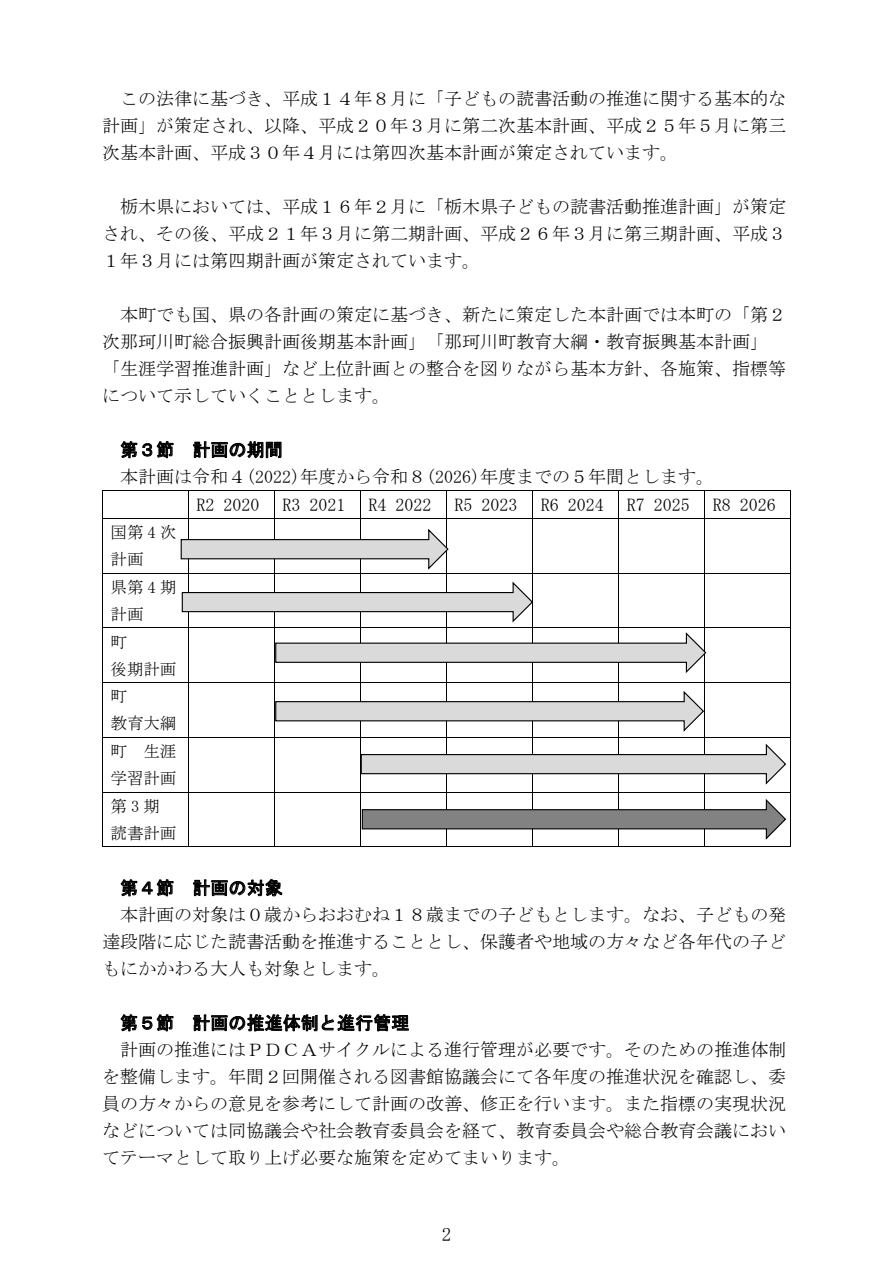
<style>
.page{position:relative;width:893px;height:1263px;background:#fff}
.page>*{position:absolute;margin:0;border:0;box-sizing:border-box;transform-origin:0 0}
.t1{font:19.2px "MS Mincho";color:#000}
.t2{font:18px/27px "MS Mincho";color:#000;text-align:justify}
.t3{font:18px "MS Gothic";letter-spacing:.005em;color:#000}
.t4{font:16.5px/27.3px "MS Mincho";color:#000}
</style>
<div class="page">
<hr style="left:102px;top:490px;width:689px;height:1px;background:#000">
<svg style="left:102px;top:491px;width:1px;height:27px"></svg>
<svg style="left:188px;top:491px;width:1px;height:27px"></svg>
<svg style="left:274px;top:491px;width:1px;height:27px"></svg>
<svg style="left:360px;top:491px;width:1px;height:27px"></svg>
<svg style="left:446px;top:491px;width:1px;height:27px"></svg>
<svg style="left:532px;top:491px;width:1px;height:27px"></svg>
<svg style="left:618px;top:491px;width:1px;height:27px"></svg>
<svg style="left:704px;top:491px;width:1px;height:27px"></svg>
<svg style="left:790px;top:491px;width:1px;height:27px"></svg>
<hr style="left:102px;top:518px;width:689px;height:1px;background:#000">
<hr style="left:102px;top:519px;width:1px;height:54px;background:#000">
<hr style="left:188px;top:519px;width:1px;height:54px;background:#000">
<hr style="left:274px;top:519px;width:1px;height:54px;background:#000">
<hr style="left:360px;top:519px;width:1px;height:54px;background:#000">
<hr style="left:446px;top:519px;width:1px;height:54px;background:#000">
<hr style="left:532px;top:519px;width:1px;height:54px;background:#000">
<hr style="left:618px;top:519px;width:1px;height:54px;background:#000">
<hr style="left:704px;top:519px;width:1px;height:54px;background:#000">
<hr style="left:790px;top:519px;width:1px;height:54px;background:#000">
<hr style="left:102px;top:573px;width:689px;height:1px;background:#000">
<hr style="left:102px;top:573px;width:1px;height:54px;background:#000">
<hr style="left:188px;top:573px;width:1px;height:54px;background:#000">
<hr style="left:274px;top:573px;width:1px;height:54px;background:#000">
<hr style="left:360px;top:573px;width:1px;height:54px;background:#000">
<hr style="left:446px;top:573px;width:1px;height:54px;background:#000">
<hr style="left:532px;top:573px;width:1px;height:54px;background:#000">
<hr style="left:618px;top:573px;width:1px;height:54px;background:#000">
<hr style="left:704px;top:573px;width:1px;height:54px;background:#000">
<hr style="left:790px;top:573px;width:1px;height:54px;background:#000">
<hr style="left:102px;top:627px;width:689px;height:1px;background:#000">
<hr style="left:102px;top:628px;width:1px;height:54px;background:#000">
<hr style="left:188px;top:628px;width:1px;height:54px;background:#000">
<hr style="left:274px;top:628px;width:1px;height:54px;background:#000">
<hr style="left:360px;top:628px;width:1px;height:54px;background:#000">
<hr style="left:446px;top:628px;width:1px;height:54px;background:#000">
<hr style="left:532px;top:628px;width:1px;height:54px;background:#000">
<hr style="left:618px;top:628px;width:1px;height:54px;background:#000">
<hr style="left:704px;top:628px;width:1px;height:54px;background:#000">
<hr style="left:790px;top:628px;width:1px;height:54px;background:#000">
<hr style="left:102px;top:682px;width:689px;height:1px;background:#000">
<hr style="left:102px;top:683px;width:1px;height:54px;background:#000">
<hr style="left:188px;top:683px;width:1px;height:54px;background:#000">
<hr style="left:274px;top:683px;width:1px;height:54px;background:#000">
<hr style="left:360px;top:683px;width:1px;height:54px;background:#000">
<hr style="left:446px;top:683px;width:1px;height:54px;background:#000">
<hr style="left:532px;top:683px;width:1px;height:54px;background:#000">
<hr style="left:618px;top:683px;width:1px;height:54px;background:#000">
<hr style="left:704px;top:683px;width:1px;height:54px;background:#000">
<hr style="left:790px;top:683px;width:1px;height:54px;background:#000">
<hr style="left:102px;top:737px;width:689px;height:1px;background:#000">
<hr style="left:102px;top:738px;width:1px;height:54px;background:#000">
<hr style="left:188px;top:738px;width:1px;height:54px;background:#000">
<hr style="left:274px;top:738px;width:1px;height:54px;background:#000">
<hr style="left:360px;top:738px;width:1px;height:54px;background:#000">
<hr style="left:446px;top:738px;width:1px;height:54px;background:#000">
<hr style="left:532px;top:738px;width:1px;height:54px;background:#000">
<hr style="left:618px;top:738px;width:1px;height:54px;background:#000">
<hr style="left:704px;top:738px;width:1px;height:54px;background:#000">
<hr style="left:790px;top:738px;width:1px;height:54px;background:#000">
<hr style="left:102px;top:792px;width:689px;height:1px;background:#000">
<hr style="left:102px;top:792px;width:1px;height:55px;background:#000">
<hr style="left:102px;top:847px;width:86px;height:1px;background:#000">
<hr style="left:188px;top:792px;width:1px;height:55px;background:#000">
<hr style="left:189px;top:847px;width:85px;height:1px;background:#000">
<hr style="left:274px;top:792px;width:1px;height:55px;background:#000">
<hr style="left:275px;top:847px;width:85px;height:1px;background:#000">
<hr style="left:360px;top:792px;width:1px;height:55px;background:#000">
<hr style="left:361px;top:847px;width:85px;height:1px;background:#000">
<hr style="left:446px;top:792px;width:1px;height:55px;background:#000">
<hr style="left:447px;top:847px;width:85px;height:1px;background:#000">
<hr style="left:532px;top:792px;width:1px;height:55px;background:#000">
<hr style="left:533px;top:847px;width:85px;height:1px;background:#000">
<hr style="left:618px;top:792px;width:1px;height:55px;background:#000">
<hr style="left:619px;top:847px;width:85px;height:1px;background:#000">
<hr style="left:704px;top:792px;width:1px;height:55px;background:#000">
<hr style="left:705px;top:847px;width:85px;height:1px;background:#000">
<hr style="left:790px;top:792px;width:1px;height:55px;background:#000">
<svg style="left:180px;top:529px;width:269px;height:41px"></svg>
<svg style="left:181px;top:581px;width:351px;height:42px"></svg>
<svg style="left:275px;top:632px;width:432px;height:41px"></svg>
<svg style="left:275px;top:691px;width:429px;height:41px"></svg>
<svg style="left:361px;top:743px;width:426px;height:42px"></svg>
<svg style="left:361px;top:799px;width:426px;height:41px"></svg>
<p class="t2" style="left:102px;top:85px;width:686px;text-indent:18px">この法律に基づき、平成１４年８月に「子どもの読書活動の推進に関する基本的な計画」が策定され、以降、平成２０年３月に第二次基本計画、平成２５年５月に第三次基本計画、平成３０年４月には第四次基本計画が策定されています。</p>
<p class="t2" style="left:102px;top:193px;width:686px;text-indent:18px">栃木県においては、平成１６年２月に「栃木県子どもの読書活動推進計画」が策定され、その後、平成２１年３月に第二期計画、平成２６年３月に第三期計画、平成３<br>１年３月には第四期計画が策定されています。</p>
<p class="t2" style="left:102px;top:301px;width:686px;text-align:left;text-indent:18px">本町でも国、県の各計画の策定に基づき、新たに策定した本計画では本町の「第２次那珂川町総合振興計画後期基本計画」「那珂川町教育大綱・教育振興基本計画」「生涯学習推進計画」など上位計画との整合を図りながら基本方針、各施策、指標等について示していくこととします。</p>
<p class="t3" style="left:120px;top:441px;width:164px">第３節 計画の期間</p>
<p class="t2" style="left:197px;top:463px;width:519px;line-height:27.8px;text-indent:-76px">本計画は令和４(2022)年度から令和８(2026)年度までの５年間とします。<br>R2 2020</p>
<p class="t2" style="left:282px;top:491px;width:65px">R3 2021</p>
<p class="t2" style="left:369px;top:491px;width:65px">R4 2022</p>
<p class="t2" style="left:455px;top:491px;width:65px">R5 2023</p>
<p class="t2" style="left:541px;top:491px;width:65px">R6 2024</p>
<p class="t2" style="left:627px;top:491px;width:65px">R7 2025</p>
<p class="t2" style="left:713px;top:491px;width:65px">R8 2026</p>
<p class="t4" style="left:111px;top:519px;width:67px">国第4次計画<br>県第4期計画<br>町<br>後期計画町<br>教育大綱町 生涯学習計画第3期読書計画</p>
<p class="t3" style="left:120px;top:879px;width:164px">第４節 計画の対象</p>
<p class="t2" style="left:102px;top:901px;width:686px;text-indent:18px">本計画の対象は０歳からおおむね１８歳までの子どもとします。なお、子どもの発達段階に応じた読書活動を推進することとし、保護者や地域の方々など各年代の子どもにかかわる大人も対象とします。</p>
<p class="t3" style="left:120px;top:1014px;width:291px">第５節 計画の推進体制と進行管理</p>
<p class="t2" style="left:102px;top:1036px;width:686px;text-indent:18px">計画の推進にはＰＤＣＡサイクルによる進行管理が必要です。そのための推進体制を整備します。年間２回開催される図書館協議会にて各年度の推進状況を確認し、委員の方々からの意見を参考にして計画の改善、修正を行います。また指標の実現状況などについては同協議会や社会教育委員会を経て、教育委員会や総合教育会議においてテーマとして取り上げ必要な施策を定めてまいります。</p>
<p class="t1" style="left:442px;top:1225px;width:11px">2</p>
</div>
